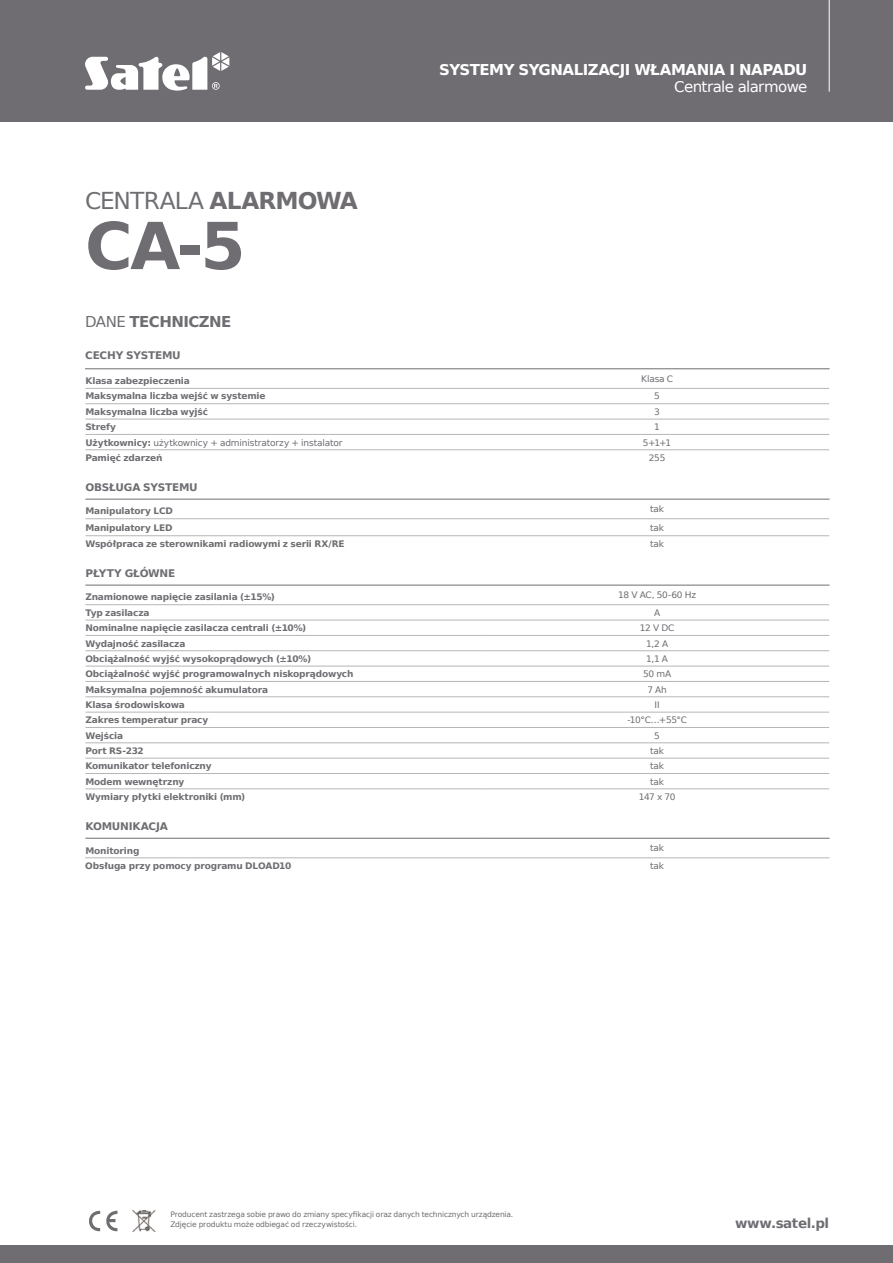
<style>
.page{position:relative;width:893px;height:1263px;background:#fff}
.page>*{position:absolute;margin:0;border:0;box-sizing:border-box;transform-origin:0 0}
.t1{font:700 64.8px "Prima Sans EU";color:#6f6d72}
.t2{font:23.4px "Prima Sans EU";letter-spacing:-.035em;color:#6f6d72}
.t3{font:700 15px "Prima Sans EU";letter-spacing:-.035em;color:#fff}
.t4{font:15px "Prima Sans EU";letter-spacing:-.04em;color:#fff}
.t5{font:700 15px "Prima Sans EU";letter-spacing:-.035em;color:#6f6d72}
.t6{font:700 13.5px "Prima Sans EU";letter-spacing:-.03em;color:#6f6d72}
.t7{font:700 10.5px "Prima Sans EU";letter-spacing:-.025em;color:#6f6d72}
.t8{font:700 9px "Prima Sans EU";letter-spacing:-.02em;color:#6f6d72}
.t9{font:9px "Prima Sans EU";letter-spacing:-.02em;color:#6f6d72}
.t10{font:7.5px/10.5px "Prima Sans EU";letter-spacing:-.015em;color:#6f6d72}
.s1{font-weight:700}
.s2{font-weight:400}
</style>
<div class="page">
<div style="left:0;top:0;width:893px;height:121px;background:#6f6d72"></div>
<svg style="left:85px;top:52px;width:144px;height:39px"></svg>
<hr style="left:829px;top:0;width:1px;height:92px;background:#fff">
<img style="left:132px;top:1210px;width:24px;height:22px">
<svg style="left:89px;top:1210px;width:28px;height:22px"></svg>
<div style="left:0;top:1245px;width:893px;height:18px;background:#6f6d72"></div>
<hr style="left:85px;top:518px;width:400px;height:1px;background:#b6b6b6">
<hr style="left:485px;top:518px;width:344px;height:1px;background:#b6b6b6">
<hr style="left:85px;top:535px;width:400px;height:1px;background:#b6b6b6">
<hr style="left:485px;top:535px;width:344px;height:1px;background:#b6b6b6">
<hr style="left:85px;top:388px;width:400px;height:1px;background:#b6b6b6">
<hr style="left:485px;top:388px;width:344px;height:1px;background:#b6b6b6">
<hr style="left:85px;top:403px;width:400px;height:1px;background:#b6b6b6">
<hr style="left:485px;top:403px;width:344px;height:1px;background:#b6b6b6">
<hr style="left:85px;top:419px;width:400px;height:1px;background:#b6b6b6">
<hr style="left:485px;top:419px;width:344px;height:1px;background:#b6b6b6">
<hr style="left:85px;top:434px;width:400px;height:1px;background:#b6b6b6">
<hr style="left:485px;top:434px;width:344px;height:1px;background:#b6b6b6">
<hr style="left:85px;top:449px;width:400px;height:1px;background:#b6b6b6">
<hr style="left:485px;top:449px;width:344px;height:1px;background:#b6b6b6">
<hr style="left:85px;top:604px;width:400px;height:1px;background:#b6b6b6">
<hr style="left:485px;top:604px;width:344px;height:1px;background:#b6b6b6">
<hr style="left:85px;top:620px;width:400px;height:1px;background:#b6b6b6">
<hr style="left:485px;top:620px;width:344px;height:1px;background:#b6b6b6">
<hr style="left:85px;top:635px;width:400px;height:1px;background:#b6b6b6">
<hr style="left:485px;top:635px;width:344px;height:1px;background:#b6b6b6">
<hr style="left:85px;top:650px;width:400px;height:1px;background:#b6b6b6">
<hr style="left:485px;top:650px;width:344px;height:1px;background:#b6b6b6">
<hr style="left:85px;top:666px;width:400px;height:1px;background:#b6b6b6">
<hr style="left:485px;top:666px;width:344px;height:1px;background:#b6b6b6">
<hr style="left:85px;top:681px;width:400px;height:1px;background:#b6b6b6">
<hr style="left:485px;top:681px;width:344px;height:1px;background:#b6b6b6">
<hr style="left:85px;top:696px;width:400px;height:1px;background:#b6b6b6">
<hr style="left:485px;top:696px;width:344px;height:1px;background:#b6b6b6">
<hr style="left:85px;top:712px;width:400px;height:1px;background:#b6b6b6">
<hr style="left:485px;top:712px;width:344px;height:1px;background:#b6b6b6">
<hr style="left:85px;top:727px;width:400px;height:1px;background:#b6b6b6">
<hr style="left:485px;top:727px;width:344px;height:1px;background:#b6b6b6">
<hr style="left:85px;top:742px;width:400px;height:1px;background:#b6b6b6">
<hr style="left:485px;top:742px;width:344px;height:1px;background:#b6b6b6">
<hr style="left:85px;top:758px;width:400px;height:1px;background:#b6b6b6">
<hr style="left:485px;top:758px;width:344px;height:1px;background:#b6b6b6">
<hr style="left:85px;top:773px;width:400px;height:1px;background:#b6b6b6">
<hr style="left:485px;top:773px;width:344px;height:1px;background:#b6b6b6">
<hr style="left:85px;top:789px;width:400px;height:1px;background:#b6b6b6">
<hr style="left:485px;top:789px;width:344px;height:1px;background:#b6b6b6">
<hr style="left:85px;top:857px;width:400px;height:1px;background:#b6b6b6">
<hr style="left:485px;top:857px;width:345px;height:1px;background:#b6b6b6">
<hr style="left:85px;top:368px;width:400px;height:1px;background:#6f6d72">
<hr style="left:85px;top:499px;width:400px;height:1px;background:#6f6d72">
<hr style="left:85px;top:585px;width:400px;height:1px;background:#6f6d72">
<hr style="left:85px;top:838px;width:400px;height:1px;background:#6f6d72">
<hr style="left:485px;top:368px;width:345px;height:1px;background:#6f6d72">
<hr style="left:485px;top:499px;width:345px;height:1px;background:#6f6d72">
<hr style="left:485px;top:585px;width:345px;height:1px;background:#6f6d72">
<hr style="left:485px;top:838px;width:345px;height:1px;background:#6f6d72">
<h2 class="t2" style="left:85px;top:184px;width:274px">CENTRALA <span class="s1">ALARMOWA</span></h2>
<h1 class="t1" style="left:85px;top:200px;width:162px">CA-5</h1>
<h3 class="t3" style="left:439px;top:59px;width:370px">SYSTEMY SYGNALIZACJI WŁAMANIA I NAPADU</h3>
<h3 class="t4" style="left:674px;top:76px;width:135px">Centrale alarmowe</h3>
<h3 class="t5" style="left:85px;top:312px;width:148px"><span class="s2">DANE</span> TECHNICZNE</h3>
<p class="t7" style="left:85px;top:348px;width:97px">CECHY SYSTEMU</p>
<p class="t8" style="left:85px;top:375px;width:106px">Klasa zabezpieczenia</p>
<p class="t9" style="left:641px;top:372px;width:34px">Klasa C</p>
<p class="t8" style="left:85px;top:390px;width:182px">Maksymalna liczba wejść w systemie</p>
<p class="t9" style="left:654px;top:390px;width:7px">5</p>
<p class="t8" style="left:85px;top:405px;width:124px">Maksymalna liczba wyjść</p>
<p class="t9" style="left:654px;top:405px;width:7px">3</p>
<p class="t8" style="left:85px;top:421px;width:32px">Strefy</p>
<p class="t9" style="left:654px;top:421px;width:7px">1</p>
<p class="t9" style="left:85px;top:436px;width:259px"><span class="s1">Użytkownicy:</span> użytkownicy + administratorzy + instalator</p>
<p class="t9" style="left:643px;top:436px;width:30px">5+1+1</p>
<p class="t8" style="left:85px;top:451px;width:79px">Pamięć zdarzeń</p>
<p class="t9" style="left:649px;top:451px;width:18px">255</p>
<p class="t7" style="left:85px;top:479px;width:114px">OBSŁUGA SYSTEMU</p>
<p class="t8" style="left:85px;top:505px;width:89px">Manipulatory LCD</p>
<p class="t9" style="left:650px;top:503px;width:16px">tak</p>
<p class="t8" style="left:85px;top:521px;width:89px">Manipulatory LED</p>
<p class="t9" style="left:650px;top:521px;width:16px">tak</p>
<p class="t8" style="left:85px;top:537px;width:261px">Współpraca ze sterownikami radiowymi z serii RX/RE</p>
<p class="t9" style="left:650px;top:537px;width:16px">tak</p>
<p class="t7" style="left:85px;top:565px;width:91px">PŁYTY GŁÓWNE</p>
<p class="t8" style="left:85px;top:591px;width:191px">Znamionowe napięcie zasilania (±15%)</p>
<p class="t9" style="left:618px;top:589px;width:79px">18 V AC, 50-60 Hz</p>
<p class="t8" style="left:85px;top:606px;width:66px">Typ zasilacza</p>
<p class="t9" style="left:654px;top:606px;width:8px">A</p>
<p class="t8" style="left:85px;top:622px;width:222px">Nominalne napięcie zasilacza centrali (±10%)</p>
<p class="t9" style="left:640px;top:622px;width:36px">12 V DC</p>
<p class="t8" style="left:85px;top:637px;width:101px">Wydajność zasilacza</p>
<p class="t9" style="left:646px;top:637px;width:24px">1,2 A</p>
<p class="t8" style="left:85px;top:652px;width:227px">Obciążalność wyjść wysokoprądowych (±10%)</p>
<p class="t9" style="left:646px;top:652px;width:23px">1,1 A</p>
<p class="t8" style="left:85px;top:668px;width:270px">Obciążalność wyjść programowalnych niskoprądowych</p>
<p class="t9" style="left:643px;top:668px;width:30px">50 mA</p>
<p class="t8" style="left:85px;top:683px;width:184px">Maksymalna pojemność akumulatora</p>
<p class="t9" style="left:647px;top:683px;width:21px">7 Ah</p>
<p class="t8" style="left:85px;top:698px;width:101px">Klasa środowiskowa</p>
<p class="t9" style="left:655px;top:698px;width:7px">II</p>
<p class="t8" style="left:85px;top:714px;width:124px">Zakres temperatur pracy</p>
<p class="t9" style="left:627px;top:714px;width:61px">-10°C…+55°C</p>
<p class="t8" style="left:85px;top:729px;width:39px">Wejścia</p>
<p class="t9" style="left:654px;top:729px;width:7px">5</p>
<p class="t8" style="left:85px;top:744px;width:60px">Port RS-232</p>
<p class="t9" style="left:650px;top:744px;width:16px">tak</p>
<p class="t8" style="left:85px;top:760px;width:128px">Komunikator telefoniczny</p>
<p class="t9" style="left:650px;top:760px;width:16px">tak</p>
<p class="t8" style="left:85px;top:775px;width:100px">Modem wewnętrzny</p>
<p class="t9" style="left:650px;top:775px;width:16px">tak</p>
<p class="t8" style="left:85px;top:790px;width:161px">Wymiary płytki elektroniki (mm)</p>
<p class="t9" style="left:639px;top:790px;width:38px">147 x 70</p>
<p class="t7" style="left:85px;top:818px;width:84px">KOMUNIKACJA</p>
<p class="t8" style="left:85px;top:844px;width:56px">Monitoring</p>
<p class="t9" style="left:650px;top:842px;width:16px">tak</p>
<p class="t8" style="left:85px;top:859px;width:208px">Obsługa przy pomocy programu DLOAD10</p>
<p class="t9" style="left:650px;top:859px;width:16px">tak</p>
<p class="t10" style="left:170px;top:1209px;width:344px">Producent zastrzega sobie prawo do zmiany specyfikacji oraz danych technicznych urządzenia.<br>Zdjęcie produktu może odbiegać od rzeczywistości.</p>
<h3 class="t6" style="left:735px;top:1213px;width:96px">www.satel.pl</h3>
</div>
